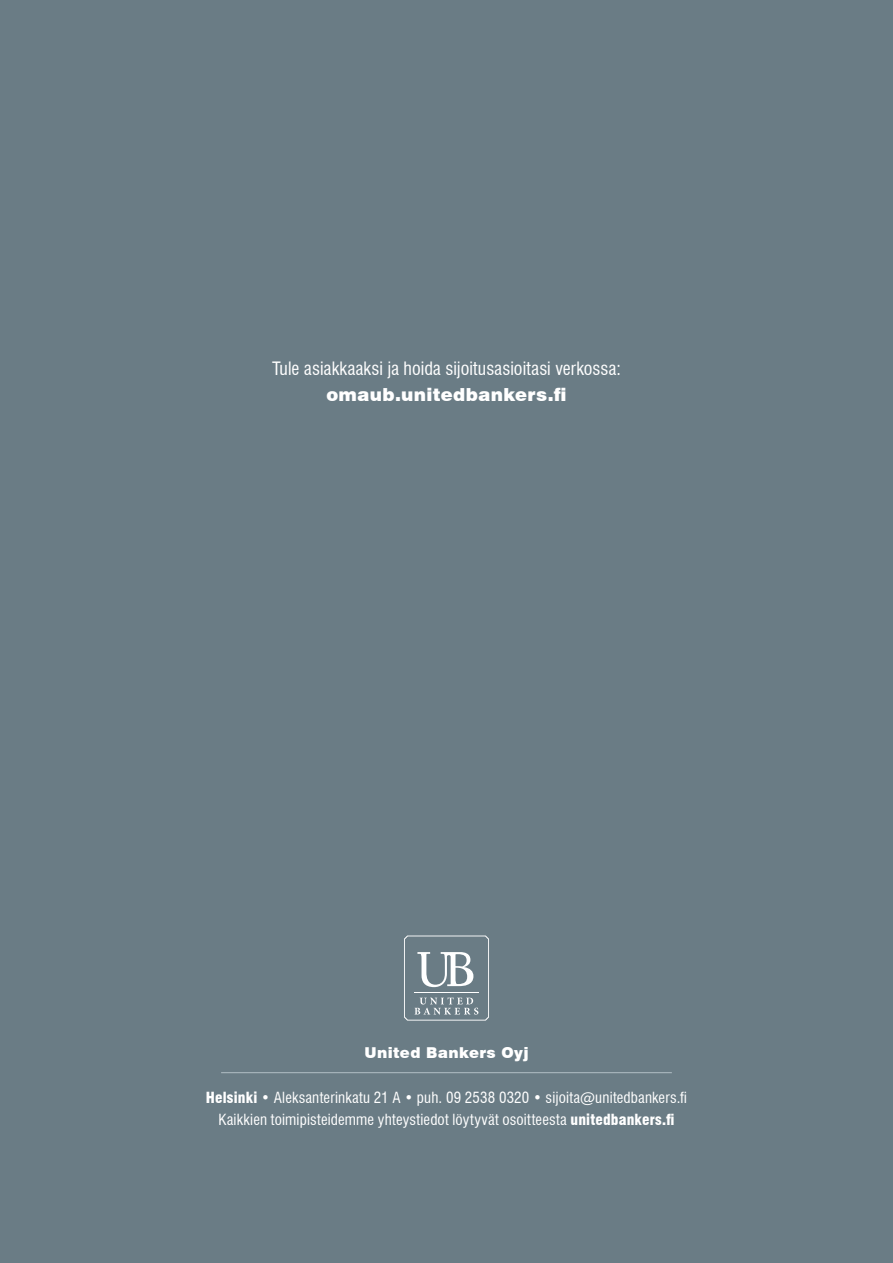
<style>
.page{position:relative;width:893px;height:1263px;background:#6a7c85}
.page>*{position:absolute;margin:0;border:0;box-sizing:border-box;transform-origin:0 0}
.t1{font:condensed 18px "Swiss 721 BT";color:#fff}
.t2{font:900 18px "Swiss 721 BT";letter-spacing:.015em;color:#fff}
.t3{font:condensed 15px/22.5px "Swiss 721 BT";letter-spacing:.01em;color:#fff;text-align:center}
.t4{font:900 15px "Swiss 721 BT";letter-spacing:.025em;color:#fff}
.s1{font-weight:900}
</style>
<div class="page">
<svg style="left:404px;top:935px;width:85px;height:85px"></svg>
<hr style="left:221px;top:1072px;width:451px;height:1px;background:#b1bec5">
<p class="t1" style="left:272px;top:358px;width:350px">Tule asiakkaaksi ja hoida sijoitusasioitasi verkossa:</p>
<p class="t2" style="left:326px;top:383px;width:242px">omaub.unitedbankers.fi</p>
<p class="t4" style="left:364px;top:1043px;width:165px">United Bankers Oyj</p>
<p class="t3" style="left:206px;top:1086px;width:483px"><span class="s1">Helsinki</span> • Aleksanterinkatu 21 A • puh. 09 2538 0320 • sijoita@unitedbankers.fi<br>Kaikkien toimipisteidemme yhteystiedot löytyvät osoitteesta <span class="s1">unitedbankers.fi</span></p>
</div>
